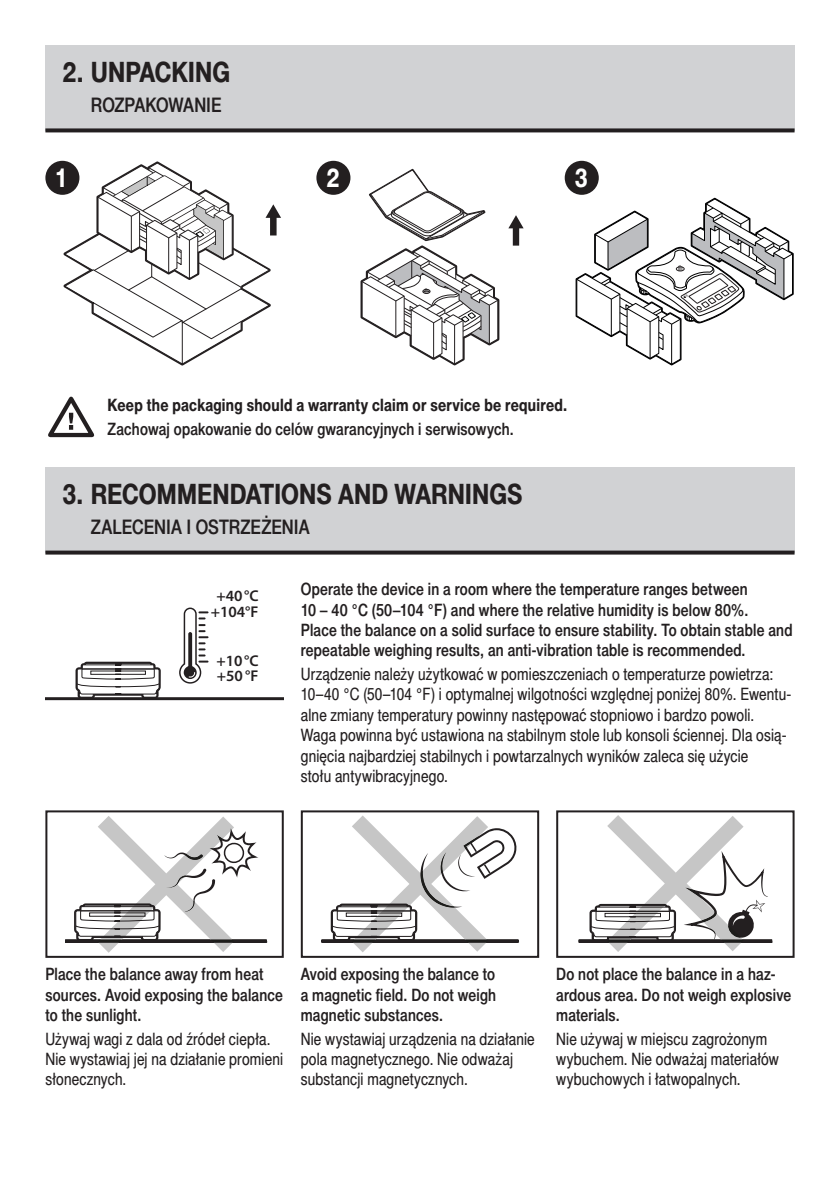
<style>
.page{position:relative;width:840px;height:1191px;background:#fff}
.page>*{position:absolute;margin:0;border:0;box-sizing:border-box;transform-origin:0 0}
.t1{font:700 28px "Switzer Cnd EFN";color:#231f20}
.t2{font:700 26px "Switzer Cnd EFN";color:#fff}
.t3{font:20px "Switzer Cnd EFN Medium";letter-spacing:.005em;color:#231f20}
.t4{font:17px/20.4px "Switzer Cnd EFN";letter-spacing:.01em;color:#231f20}
.t5{font:17px/20.4px "Switzer Cnd EFN Medium";letter-spacing:.01em;color:#231f20}
.t6{font:700 17px "Switzer Cnd EFN";letter-spacing:.015em;color:#231f20}
.t7{font:600 15.6px/15.6px "Myriad Pro";color:#231f20;text-align:center}
</style>
<div class="page">
<div style="left:45px;top:161px;width:34px;height:34px;background:#231f20;border-radius:50%"></div>
<div style="left:316px;top:161px;width:34px;height:34px;background:#231f20;border-radius:50%"></div>
<div style="left:564px;top:161px;width:34px;height:34px;background:#231f20;border-radius:50%"></div>
<svg style="left:63px;top:161px;width:218px;height:204px"></svg>
<svg style="left:508px;top:215px;width:15px;height:31px"></svg>
<svg style="left:360px;top:169px;width:139px;height:196px"></svg>
<svg style="left:575px;top:198px;width:218px;height:167px"></svg>
<svg style="left:48px;top:396px;width:47px;height:42px"></svg>
<svg style="left:179px;top:607px;width:28px;height:77px"></svg>
<hr style="left:45px;top:697px;width:238px;height:3px;background:#231f20">
<svg style="left:75px;top:661px;width:86px;height:37px"></svg>
<svg style="left:578px;top:815px;width:193px;height:137px"></svg>
<svg style="left:65px;top:816px;width:201px;height:136px"></svg>
<svg style="left:321px;top:815px;width:197px;height:137px"></svg>
<div style="left:45px;top:810px;width:238px;height:148px;border:2px solid #231f20"></div>
<div style="left:556px;top:810px;width:238px;height:148px;border:2px solid #231f20"></div>
<div style="left:300px;top:810px;width:239px;height:148px;border:2px solid #231f20"></div>
<div style="left:45px;top:45px;width:749px;height:85px;background:#d1d2d4"></div>
<svg style="left:45px;top:128px;width:749px;height:4px;background:#363233"></svg>
<div style="left:45px;top:467px;width:749px;height:85px;background:#d1d2d4"></div>
<svg style="left:45px;top:550px;width:749px;height:4px;background:#3c383a"></svg>
<h1 class="t1" style="left:62px;top:56px;width:169px">2. UNPACKING</h1>
<p class="t3" style="left:91px;top:93px;width:132px">ROZPAKOWANIE</p>
<h2 class="t2" style="left:55px;top:163px;width:15px">1</h2>
<h2 class="t2" style="left:326px;top:163px;width:15px">2</h2>
<h2 class="t2" style="left:574px;top:163px;width:15px">3</h2>
<p class="t6" style="left:107px;top:395px;width:461px">Keep the packaging should a warranty claim or service be required.</p>
<p class="t5" style="left:107px;top:418px;width:407px">Zachowaj opakowanie do celów gwarancyjnych i serwisowych.</p>
<h1 class="t1" style="left:62px;top:478px;width:461px">3. RECOMMENDATIONS AND WARNINGS</h1>
<p class="t3" style="left:91px;top:515px;width:220px">ZALECENIA I OSTRZEŻENIA</p>
<p class="t7" style="left:211px;top:587px;width:49px">+40°C +104°F</p>
<p class="t7" style="left:216px;top:652px;width:44px;text-align:left">+10°C +50 °F</p>
<p class="t5" style="left:300px;top:579px;width:493px">Operate the device in a room where the temperature ranges between<br>10 – 40 °C (50–104 °F) and where the relative humidity is below 80%.<br>Place the balance on a solid surface to ensure stability. To obtain stable and repeatable weighing results, an anti-vibration table is recommended.</p>
<p class="t4" style="left:300px;top:663px;width:492px">Urządzenie należy użytkować w pomieszczeniach o temperaturze powietrza:<br>10–40 °C (50–104 °F) i optymalnej wilgotności względnej poniżej 80%. Ewentu&shy;alne zmiany temperatury powinny następować stopniowo i bardzo powoli.<br>Waga powinna być ustawiona na stabilnym stole lub konsoli ściennej. Dla osią&shy;gnięcia najbardziej stabilnych i powtarzalnych wyników zaleca się użycie<br>stołu antywibracyjnego.</p>
<p class="t5" style="left:45px;top:963px;width:239px">Place the balance away from heat sources. Avoid exposing the balance to the sunlight.</p>
<p class="t5" style="left:300px;top:963px;width:197px;text-align:justify">Avoid exposing the balance to a magnetic field. Do not weigh magnetic substances.</p>
<p class="t5" style="left:556px;top:963px;width:236px">Do not place the balance in a haz&shy;ardous area. Do not weigh explosive materials.</p>
<p class="t4" style="left:45px;top:1028px;width:239px">Używaj wagi z dala od źródeł ciepła.<br>Nie wystawiaj jej na działanie promieni słonecznych.</p>
<p class="t4" style="left:300px;top:1028px;width:235px">Nie wystawiaj urządzenia na działanie pola magnetycznego. Nie odważaj substancji magnetycznych.</p>
<p class="t4" style="left:556px;top:1028px;width:224px">Nie używaj w miejscu zagrożonym wybuchem. Nie odważaj materiałów wybuchowych i łatwopalnych.</p>
</div>
